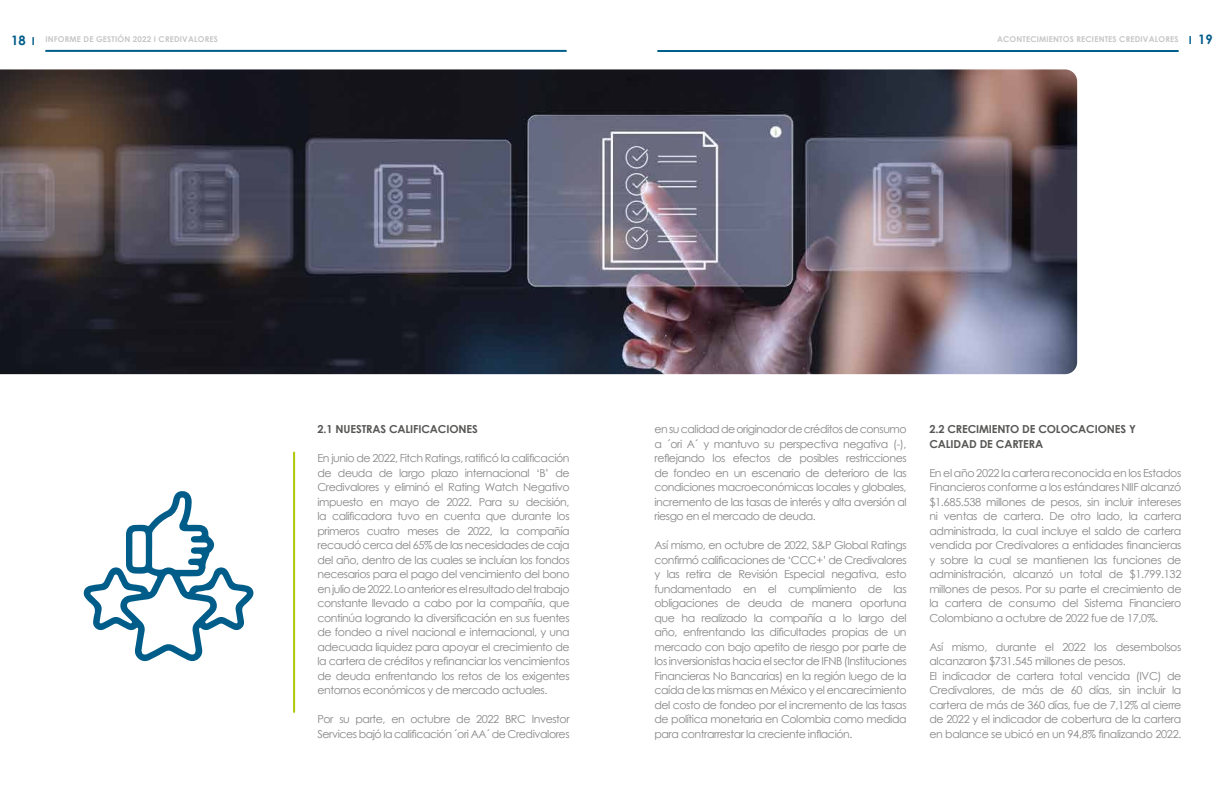
<style>
.page{position:relative;width:1224px;height:792px;background:#fff}
.page>*{position:absolute;margin:0;border:0;box-sizing:border-box;transform-origin:0 0}
.t1{font:11px/14.5px "Century Gothic";letter-spacing:-.03em;color:#878787;text-align:justify}
.t2{font:700 11px/14.5px "Century Gothic";letter-spacing:-.01em;color:#575756}
.t3{font:700 8px "Century Gothic";letter-spacing:.02em;color:#c6c6c6}
.s1{font-size:13px;color:#005d89}
.s2{font-size:11px;color:#005d89}
</style>
<div class="page">
<hr style="left:657px;top:50px;width:522px;height:2px;background:#005d89">
<hr style="left:45px;top:50px;width:522px;height:2px;background:#005d89">
<hr style="left:293px;top:452px;width:2px;height:261px;background:#afc605">
<img style="left:0;top:69px;width:1077px;height:305px">
<svg style="left:84px;top:491px;width:169px;height:170px"></svg>
<p class="t3" style="left:11px;top:33px;width:208px"><span class="s1">18</span> <span class="s2">I</span> INFORME DE GESTIÓN 2022 I CREDIVALORES</p>
<p class="t3" style="left:997px;top:33px;width:217px">ACONTECIMIENTOS RECIENTES CREDIVALORES <span class="s2">I</span> <span class="s1">19</span></p>
<p class="t2" style="left:317px;top:422px;width:162px">2.1 NUESTRAS CALIFICACIONES</p>
<p class="t1" style="left:317px;top:451px;width:254px">En junio de 2022, Fitch Ratings, ratificó la calificación de deuda de largo plazo internacional ‘B’ de Credivalores y eliminó el Rating Watch Negativo impuesto en mayo de 2022. Para su decisión, la calificadora tuvo en cuenta que durante los primeros cuatro meses de 2022, la compañía recaudó cerca del 65% de las necesidades de caja del año, dentro de las cuales se incluían los fondos necesarios para el pago del vencimiento del bono en julio de 2022. Lo anterior es el resultado del trabajo constante llevado a cabo por la compañía, que continúa logrando la diversificación en sus fuentes de fondeo a nivel nacional e internacional, y una adecuada liquidez para apoyar el crecimiento de la cartera de créditos y refinanciar los vencimientos de deuda enfrentando los retos de los exigentes entornos económicos y de mercado actuales.</p>
<p class="t1" style="left:317px;top:712px;width:254px">Por su parte, en octubre de 2022 BRC Investor<br>Services bajó la calificación ´ori AA´ de Credivalores</p>
<p class="t1" style="left:655px;top:422px;width:254px">en su calidad de originador de créditos de consumo a ´ori A´ y mantuvo su perspectiva negativa (-), reflejando los efectos de posibles restricciones de fondeo en un escenario de deterioro de las condiciones macroeconómicas locales y globales, incremento de las tasas de interés y alta aversión al riesgo en el mercado de deuda.</p>
<p class="t1" style="left:655px;top:538px;width:254px">Así mismo, en octubre de 2022, S&amp;P Global Ratings confirmó calificaciones de ‘CCC+’ de Credivalores y las retira de Revisión Especial negativa, esto fundamentado en el cumplimiento de las obligaciones de deuda de manera oportuna que ha realizado la compañía a lo largo del año, enfrentando las dificultades propias de un mercado con bajo apetito de riesgo por parte de los inversionistas hacia el sector de IFNB (Instituciones Financieras No Bancarias) en la región luego de la caída de las mismas en México y el encarecimiento del costo de fondeo por el incremento de las tasas de política monetaria en Colombia como medida para contrarrestar la creciente inflación.</p>
<p class="t2" style="left:929px;top:422px;width:208px">2.2 CRECIMIENTO DE COLOCACIONES Y<br>CALIDAD DE CARTERA</p>
<p class="t1" style="left:929px;top:465px;width:254px">En el año 2022 la cartera reconocida en los Estados Financieros conforme a los estándares NIIF alcanzó $1.685.538 millones de pesos, sin incluir intereses ni ventas de cartera. De otro lado, la cartera administrada, la cual incluye el saldo de cartera vendida por Credivalores a entidades financieras y sobre la cual se mantienen las funciones de administración, alcanzó un total de $1.799.132 millones de pesos. Por su parte el crecimiento de la cartera de consumo del Sistema Financiero Colombiano a octubre de 2022 fue de 17,0%.</p>
<p class="t1" style="left:929px;top:639px;width:254px;text-align:left">Así mismo, durante el 2022 los desembolsos alcanzaron $731.545 millones de pesos.<br>El indicador de cartera total vencida (IVC) de Credivalores, de más de 60 días, sin incluir la cartera de más de 360 días, fue de 7,12% al cierre de 2022 y el indicador de cobertura de la cartera en balance se ubicó en un 94,8% finalizando 2022.</p>
</div>
